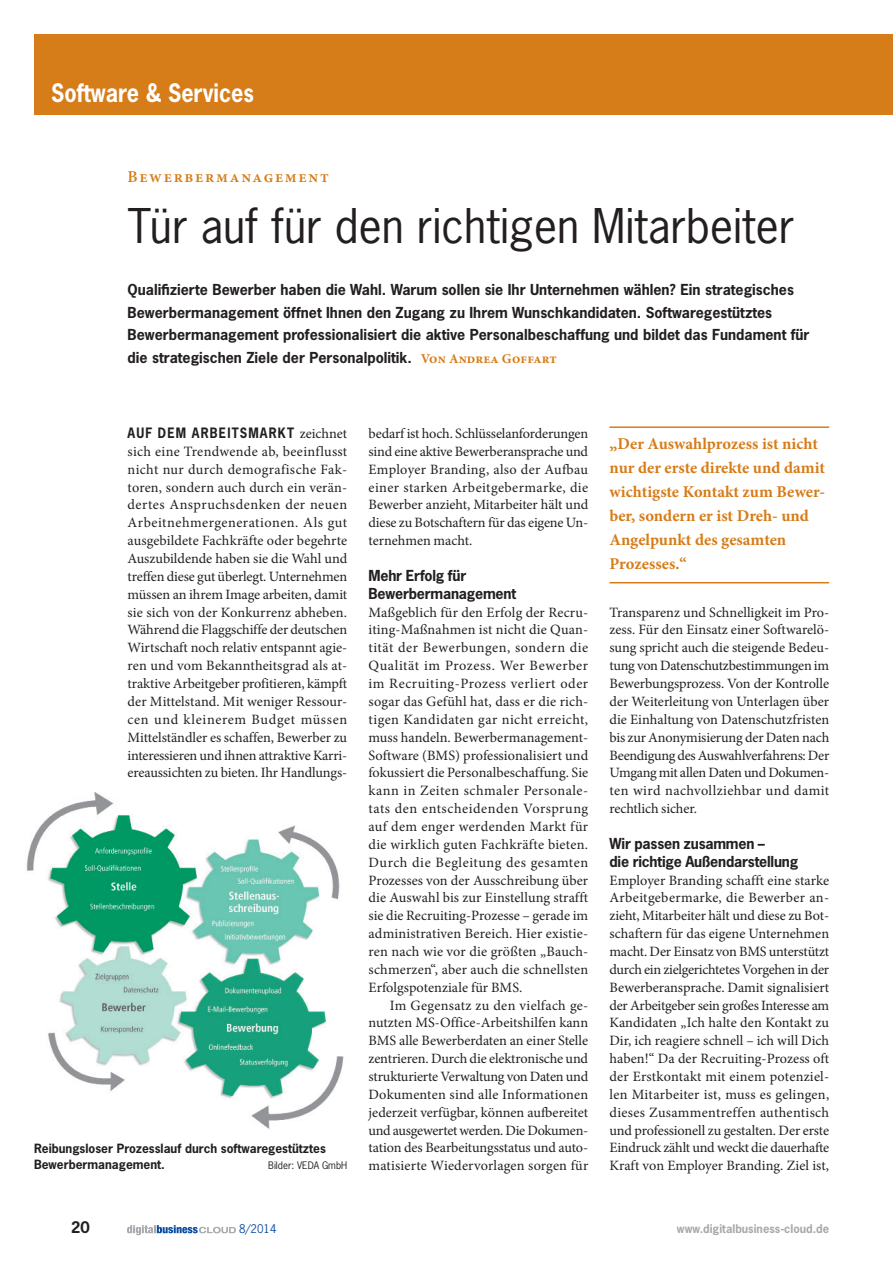
<style>
.page{position:relative;width:893px;height:1263px;background:#fff}
.page>*{position:absolute;margin:0;border:0;box-sizing:border-box;transform-origin:0 0}
.T{font:45px "News Gothic Std";color:#231f20}
.Rubrik{font:700 24px "News Gothic Std";color:#fff;scale:.9 1}
.Zitat_im_Text{font:700 16.5px/24px "Minion Pro";color:#d67c18}
.D{font:600 16.5px "Minion Pro";letter-spacing:.1em;color:#d67c18}
.t1{font:700 15px "News Gothic Std";color:#231f20}
.L_ohne_EZ{font:14.25px/17.9px "Minion Pro";letter-spacing:-.005em;color:#231f20;text-align:justify}
.L{font:14.25px/17.9px "Minion Pro";letter-spacing:.01em;color:#231f20;text-align:justify}
.V{font:700 14.25px/22.5px "News Gothic Std";color:#231f20}
.ZT{font:700 14.25px/17.9px "News Gothic Std";letter-spacing:-.015em;color:#231f20}
.L_ohne_EZ-2{font:700 13.5px "News Gothic Std";letter-spacing:.095em;color:#231f20;scale:.9 1}
.BU_Grafik{font:700 12px/16.5px "News Gothic Std";color:#231f20}
.WebFuss{font:700 11.25px "News Gothic Std";color:#a8a9ad}
.t2{font:11.25px "News Gothic Std";color:#0d4da1}
.BU_Grafik-2{font:9.75px "News Gothic Std";color:#231f20}
.s1{font-family:"Minion Pro";font-size:13.5px;color:#d67c18}
.s2{font-family:"Minion Pro";font-weight:400;font-size:14.25px}
</style>
<div class="page">
<svg style="left:127px;top:1225px;width:109px;height:10px"></svg>
<div style="left:34px;top:34px;width:859px;height:81px;background:#d67c18"></div>
<img style="left:26px;top:792px;width:318px;height:337px">
<hr style="left:609px;top:426px;width:220px;height:2px;background:#d67c18">
<hr style="left:609px;top:582px;width:220px;height:1px;background:#d67c18">
<p class="Rubrik" style="left:51px;top:77px;width:227px">Software &amp; Services</p>
<p class="D" style="left:128px;top:165px;width:203px">Bewerbermanagement</p>
<p class="T" style="left:128px;top:197px;width:669px">Tür auf für den richtigen Mitarbeiter</p>
<p class="V" style="left:128px;top:278px;width:683px">Qualifizierte Bewerber haben die Wahl. Warum sollen sie Ihr Unternehmen wählen? Ein strategisches Bewerbermanagement öffnet Ihnen den Zugang zu Ihrem Wunschkandidaten. Softwaregestütztes Bewerbermanagement professionalisiert die aktive Personalbeschaffung und bildet das Fundament für die strategischen Ziele der Personalpolitik. <span class="s1">Von Andrea Goffart</span></p>
<p class="L_ohne_EZ-2" style="left:128px;top:424px;width:246px">AUF DEM ARBEITSMARKT <span class="s2">zeichnet</span></p>
<p class="L_ohne_EZ" style="left:128px;top:442px;width:221px">sich eine Trendwende ab, beeinflusst nicht nur durch demografische Fak&shy;toren, sondern auch durch ein verän&shy;dertes Anspruchsdenken der neuen Arbeitnehmergenerationen. Als gut ausgebildete Fachkräfte oder begehrte Auszubildende haben sie die Wahl und treffen diese gut überlegt. Unternehmen müssen an ihrem Image arbeiten, damit sie sich von der Konkurrenz abheben.<br>Während die Flaggschiffe der deutschen Wirtschaft noch relativ entspannt agie&shy;ren und vom Bekanntheitsgrad als at&shy;traktive Arbeitgeber profitieren, kämpft der Mittelstand. Mit weniger Ressour&shy;cen und kleinerem Budget müssen Mittelständler es schaffen, Bewerber zu interessieren und ihnen attraktive Karri&shy;ereaussichten zu bieten. Ihr Handlungs-</p>
<p class="BU_Grafik" style="left:34px;top:1139px;width:293px">Reibungsloser Prozesslauf durch softwaregestütztes<br>Bewerbermanagement.</p>
<p class="BU_Grafik-2" style="left:268px;top:1159px;width:81px">Bilder: VEDA GmbH</p>
<p class="L_ohne_EZ" style="left:369px;top:425px;width:221px">bedarf ist hoch. Schlüsselanforderungen sind eine aktive Bewerberansprache und Employer Branding, also der Aufbau einer starken Arbeitgebermarke, die Bewerber anzieht, Mitarbeiter hält und diese zu Botschaftern für das eigene Un&shy;ternehmen macht.</p>
<p class="ZT" style="left:369px;top:566px;width:149px">Mehr Erfolg für<br>Bewerbermanagement</p>
<p class="L_ohne_EZ" style="left:369px;top:603px;width:221px">Maßgeblich für den Erfolg der Recru&shy;iting-Maßnahmen ist nicht die Quan&shy;tität der Bewerbungen, sondern die Qualität im Prozess. Wer Bewerber im Recruiting-Prozess verliert oder sogar das Gefühl hat, dass er die rich&shy;tigen Kandidaten gar nicht erreicht, muss handeln. Bewerbermanagement-Software (BMS) professionalisiert und fokussiert die Personalbeschaffung. Sie kann in Zeiten schmaler Personale&shy;tats den entscheidenden Vorsprung auf dem enger werdenden Markt für die wirklich guten Fachkräfte bieten.<br>Durch die Begleitung des gesamten Prozesses von der Ausschreibung über die Auswahl bis zur Einstellung strafft sie die Recruiting-Prozesse – gerade im administrativen Bereich. Hier existie&shy;ren nach wie vor die größten „Bauch&shy;schmerzen“, aber auch die schnellsten Erfolgspotenziale für BMS.</p>
<p class="L" style="left:369px;top:996px;width:221px;text-indent:21px">Im Gegensatz zu den vielfach ge&shy;nutzten MS-Office-Arbeitshilfen kann BMS alle Bewerberdaten an einer Stelle zentrieren. Durch die elektronische und strukturierte Verwaltung von Daten und Dokumenten sind alle Informationen jederzeit verfügbar, können aufbereitet und ausgewertet werden. Die Dokumen&shy;tation des Bearbeitungsstatus und auto&shy;matisierte Wiedervorlagen sorgen für</p>
<p class="Zitat_im_Text" style="left:609px;top:432px;width:217px">„Der Auswahlprozess ist nicht nur der erste direkte und damit wichtigste Kontakt zum Bewer&shy;ber, sondern er ist Dreh- und<br>Angelpunkt des gesamten<br>Prozesses.“</p>
<p class="L" style="left:609px;top:603px;width:221px">Transparenz und Schnelligkeit im Pro&shy;zess. Für den Einsatz einer Softwarelö&shy;sung spricht auch die steigende Bedeu&shy;tung von Datenschutzbestimmungen im Bewerbungsprozess. Von der Kontrolle der Weiterleitung von Unterlagen über die Einhaltung von Datenschutzfristen bis zur Anonymisierung der Daten nach Beendigung des Auswahlverfahrens: Der Umgang mit allen Daten und Dokumen&shy;ten wird nachvollziehbar und damit rechtlich sicher.</p>
<p class="ZT" style="left:609px;top:834px;width:190px">Wir passen zusammen –<br>die richtige Außendarstellung</p>
<p class="L_ohne_EZ" style="left:609px;top:871px;width:221px">Employer Branding schafft eine starke Arbeitgebermarke, die Bewerber an&shy;zieht, Mitarbeiter hält und diese zu Bot&shy;schaftern für das eigene Unternehmen macht. Der Einsatz von BMS unterstützt durch ein zielgerichtetes Vorgehen in der Bewerberansprache. Damit signalisiert der Arbeitgeber sein großes Interesse am Kandidaten „Ich halte den Kontakt zu Dir, ich reagiere schnell – ich will Dich haben!“ Da der Recruiting-Prozess oft der Erstkontakt mit einem potenziel&shy;len Mitarbeiter ist, muss es gelingen, dieses Zusammentreffen authentisch und professionell zu gestalten. Der erste Eindruck zählt und weckt die dauerhafte Kraft von Employer Branding. Ziel ist,</p>
<p class="t1" style="left:71px;top:1217px;width:20px">20</p>
<p class="t2" style="left:239px;top:1222px;width:39px">8/2014</p>
<p class="WebFuss" style="left:677px;top:1221px;width:154px">www.digitalbusiness-cloud.de</p>
</div>
